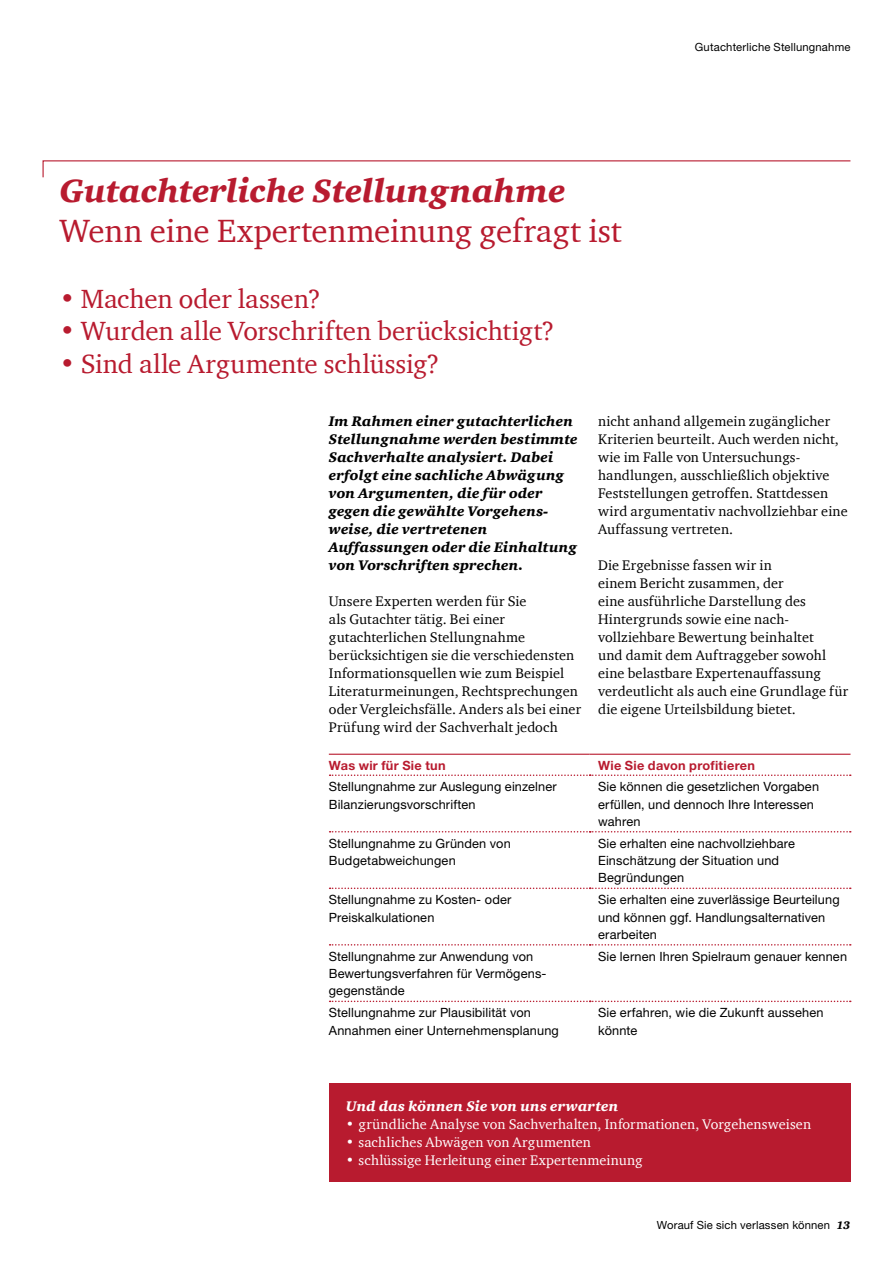
<style>
.page{position:relative;width:893px;height:1263px;background:#fff}
.page>*{position:absolute;margin:0;border:0;box-sizing:border-box;transform-origin:0 0}
.t1{font:33px "Charter ITC Com";letter-spacing:-.005em;color:#b81b2f}
.t2{font:italic 900 33px "Charter ITC Com";letter-spacing:-.005em;color:#b81b2f}
.t3{font:27px "Charter ITC Com";color:#b81b2f}
.t4{font:14.25px/18px "Charter ITC Com";letter-spacing:.01em;color:#000}
.t5{font:italic 900 14.25px/18px "Charter ITC Com";letter-spacing:.015em;color:#000}
.t6{font:14.25px "Charter ITC Com";letter-spacing:.01em;color:#fff}
.t7{font:italic 900 14.25px "Charter ITC Com";letter-spacing:.015em;color:#fff}
.t8{font:12.75px/17.2px "Helvetica Neue LT";letter-spacing:.01em;color:#000}
.t9{font:700 12.75px "Helvetica Neue LT";letter-spacing:.02em;color:#b81b2f}
.t10{font:11.25px "Helvetica Neue LT";letter-spacing:.015em;color:#000}
.s1{font-family:"Charter ITC Com";font-weight:900;font-style:italic}
</style>
<div class="page">
<svg style="left:42px;top:160px;width:809px;height:18px"></svg>
<hr style="left:329px;top:754px;width:261px;height:1px;background:#b81b2f">
<hr style="left:590px;top:754px;width:260px;height:1px;background:#b81b2f">
<svg style="left:330px;top:774px;width:521px;height:2px"></svg>
<svg style="left:330px;top:831px;width:521px;height:1px"></svg>
<svg style="left:330px;top:887px;width:521px;height:2px"></svg>
<svg style="left:330px;top:944px;width:521px;height:1px"></svg>
<svg style="left:330px;top:1000px;width:521px;height:2px"></svg>
<div style="left:329px;top:1083px;width:521px;height:99px;background:#b81b2f"></div>
<p class="t10" style="left:695px;top:41px;width:157px">Gutachterliche Stellungnahme</p>
<h1 class="t2" style="left:60px;top:171px;width:508px">Gutachterliche Stellungnahme</h1>
<h1 class="t1" style="left:60px;top:210px;width:564px">Wenn eine Expertenmeinung gefragt ist</h1>
<h2 class="t3" style="left:60px;top:282px;width:263px">• Machen oder lassen?</h2>
<h2 class="t3" style="left:60px;top:314px;width:497px">• Wurden alle Vorschriften berücksichtigt?</h2>
<h2 class="t3" style="left:60px;top:347px;width:381px">• Sind alle Argumente schlüssig?</h2>
<p class="t5" style="left:329px;top:412px;width:250px">Im Rahmen einer gutachterlichen<br>Stellungnahme werden bestimmte<br>Sachverhalte analysiert. Dabei erfolgt eine sachliche Abwägung von Argumenten, die für oder gegen die gewählte Vorgehens&shy;weise, die vertretenen<br>Auffassungen oder die Einhaltung von Vorschriften sprechen.</p>
<p class="t4" style="left:329px;top:592px;width:254px">Unsere Experten werden für Sie<br>als Gutachter tätig. Bei einer gutachterlichen Stellungnahme berücksichtigen sie die verschiedensten Informationsquellen wie zum Beispiel Literaturmeinungen, Rechtsprechungen oder Vergleichsfälle. Anders als bei einer Prüfung wird der Sachverhalt jedoch</p>
<p class="t4" style="left:598px;top:412px;width:251px">nicht anhand allgemein zugänglicher Kriterien beurteilt. Auch werden nicht, wie im Falle von Untersuchungs&shy;handlungen, ausschließlich objektive Feststellungen getroffen. Stattdessen wird argumentativ nachvollziehbar eine Auffassung vertreten.</p>
<p class="t4" style="left:598px;top:556px;width:251px">Die Ergebnisse fassen wir in<br>einem Bericht zusammen, der<br>eine ausführliche Darstellung des Hintergrunds sowie eine nach&shy;vollziehbare Bewertung beinhaltet<br>und damit dem Auftraggeber sowohl eine belastbare Expertenauffassung verdeutlicht als auch eine Grundlage für die eigene Urteilsbildung bietet.</p>
<p class="t9" style="left:329px;top:757px;width:118px">Was wir für Sie tun</p>
<p class="t9" style="left:598px;top:757px;width:158px">Wie Sie davon profitieren</p>
<p class="t8" style="left:329px;top:778px;width:229px">Stellungnahme zur Auslegung einzelner<br>Bilanzierungsvorschriften</p>
<p class="t8" style="left:598px;top:778px;width:222px">Sie können die gesetzlichen Vorgaben erfüllen, und dennoch Ihre Interessen wahren</p>
<p class="t8" style="left:329px;top:834px;width:183px">Stellungnahme zu Gründen von<br>Budgetabweichungen</p>
<p class="t8" style="left:598px;top:834px;width:198px">Sie erhalten eine nachvollziehbare<br>Einschätzung der Situation und<br>Begründungen</p>
<p class="t8" style="left:329px;top:891px;width:184px">Stellungnahme zu Kosten- oder<br>Preiskalkulationen</p>
<p class="t8" style="left:598px;top:891px;width:243px">Sie erhalten eine zuverlässige Beurteilung und können ggf. Handlungsalternativen erarbeiten</p>
<p class="t8" style="left:329px;top:947px;width:219px">Stellungnahme zur Anwendung von<br>Bewertungsverfahren für Vermögens&shy;gegenstände</p>
<p class="t8" style="left:598px;top:947px;width:250px">Sie lernen Ihren Spielraum genauer kennen</p>
<p class="t8" style="left:329px;top:1004px;width:232px">Stellungnahme zur Plausibilität von<br>Annahmen einer Unternehmensplanung</p>
<p class="t8" style="left:598px;top:1004px;width:227px">Sie erfahren, wie die Zukunft aussehen könnte</p>
<p class="t7" style="left:346px;top:1097px;width:274px">Und das können Sie von uns erwarten</p>
<p class="t6" style="left:346px;top:1115px;width:467px">• gründliche Analyse von Sachverhalten, Informationen, Vorgehensweisen</p>
<p class="t6" style="left:346px;top:1133px;width:247px">• sachliches Abwägen von Argumenten</p>
<p class="t6" style="left:346px;top:1151px;width:298px">• schlüssige Herleitung einer Expertenmeinung</p>
<p class="t10" style="left:657px;top:1218px;width:195px">Worauf Sie sich verlassen können <span class="s1">13</span></p>
</div>
